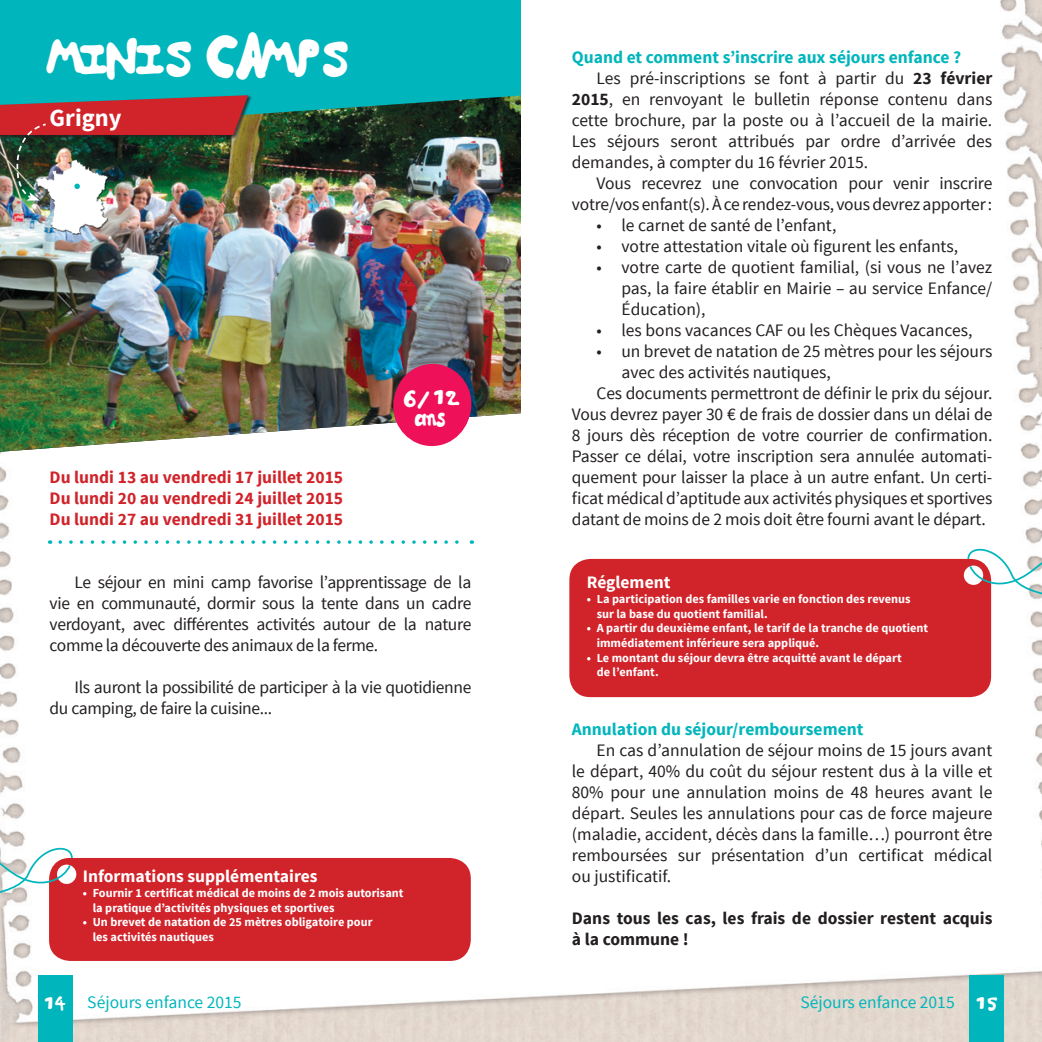
<style>
.page{position:relative;width:1042px;height:1042px;background:#fff}
.page>*{position:absolute;margin:0;border:0;box-sizing:border-box;transform-origin:0 0}
.t1{font:38.5px "Bo B";letter-spacing:-.1em;color:#fff}
.t2{font:700 24.5px "Source Sans Pro";color:#fff}
.t3{font:21px "Bo B";color:#fff}
.t4{font:17.5px/21px "Source Sans Pro";letter-spacing:-.01em;color:#231f20;text-align:justify}
.t5{font:700 17.5px/21px "Source Sans Pro";color:#d1232a;text-align:justify}
.t6{font:700 17.5px "Source Sans Pro";color:#00b6bc}
.t7{font:700 17.5px/21px "Source Sans Pro";color:#231f20}
.t8{font:17.5px "Source Sans Pro";color:#00b6bc}
.t9{font:700 17.5px "Source Sans Pro";color:#fff}
.t10{font:17.5px "Bo B";color:#fff}
.t11{font:700 12.25px/14.7px "Source Sans Pro";color:#fff}
.s1{font-weight:700}
.s2{font-family:"Bo B";color:#fff}
</style>
<div class="page">
<img style="left:0;top:0;width:1042px;height:1042px">
<div style="left:969px;top:975px;width:35px;height:67px;background:#00b6bc"></div>
<div style="left:38px;top:975px;width:34px;height:67px;background:#00b6bc"></div>
<img style="left:0;top:133px;width:521px;height:319px">
<svg style="left:0;top:0;width:521px;height:133px;background:#04a5a8"></svg>
<svg style="left:394px;top:364px;width:77px;height:80px"></svg>
<div style="left:393px;top:366px;width:78px;height:80px;background:#ee1059;border-radius:50%"></div>
<img style="left:35px;top:201px;width:74px;height:37px">
<img style="left:0;top:95px;width:248px;height:106px">
<svg style="left:60px;top:540px;width:412px;height:4px"></svg>
<div style="left:49px;top:858px;width:422px;height:103px;background:#d1232a"></div>
<svg style="left:0;top:840px;width:74px;height:61px"></svg>
<div style="left:569px;top:559px;width:422px;height:138px;background:#d1232a"></div>
<svg style="left:966px;top:541px;width:76px;height:61px"></svg>
<h1 class="t1" style="left:50px;top:32px;width:303px">MINIS CAMPS</h1>
<h2 class="t2" style="left:50px;top:102px;width:74px">Grigny</h2>
<p class="t5" style="left:50px;top:467px;width:295px">Du lundi 13 au vendredi 17 juillet 2015<br>Du lundi 20 au vendredi 24 juillet 2015<br>Du lundi 27 au vendredi 31 juillet 2015</p>
<p class="t3" style="left:402px;top:384px;width:61px">6/ 12</p>
<p class="t10" style="left:414px;top:408px;width:36px">ans</p>
<p class="t4" style="left:50px;top:572px;width:423px;text-indent:25px">Le séjour en mini camp favorise l’apprentissage de la vie en communauté, dormir sous la tente dans un cadre verdoyant, avec différentes activités autour de la nature comme la découverte des animaux de la ferme.</p>
<p class="t4" style="left:50px;top:677px;width:423px;text-indent:25px">Ils auront la possibilité de participer à la vie quotidienne du camping, de faire la cuisine...</p>
<p class="t9" style="left:83px;top:865px;width:236px">Informations supplémentaires</p>
<p class="t11" style="left:93px;top:886px;width:312px;text-indent:-10px">• Fournir 1 certificat médical de moins de 2 mois autorisant la pratique d’activités physiques et sportives</p>
<p class="t11" style="left:93px;top:915px;width:281px;text-indent:-10px">• Un brevet de natation de 25 mètres obligatoire pour les activités nautiques</p>
<p class="t6" style="left:572px;top:46px;width:391px">Quand et comment s’inscrire aux séjours enfance ?</p>
<p class="t4" style="left:597px;top:68px;width:397px">Les pré-inscriptions se font à partir du <span class="s1">23 février</span></p>
<p class="t4" style="left:572px;top:89px;width:422px"><span class="s1">2015</span>, en renvoyant le bulletin réponse contenu dans</p>
<p class="t4" style="left:572px;top:110px;width:422px">cette brochure, par la poste ou à l’accueil de la mairie.</p>
<p class="t4" style="left:572px;top:131px;width:422px">Les séjours seront attribués par ordre d’arrivée des</p>
<p class="t4" style="left:572px;top:152px;width:298px">demandes, à compter du 16 février 2015.</p>
<p class="t4" style="left:597px;top:173px;width:397px">Vous recevrez une convocation pour venir inscrire</p>
<p class="t4" style="left:572px;top:194px;width:422px">votre/vos enfant(s). À ce rendez-vous, vous devrez apporter:</p>
<p class="t4" style="left:596px;top:215px;width:241px">• le carnet de santé de l’enfant,</p>
<p class="t4" style="left:596px;top:236px;width:363px">• votre attestation vitale où figurent les enfants,</p>
<p class="t4" style="left:621px;top:257px;width:372px;text-indent:-25px">• votre carte de quotient familial, (si vous ne l’avez pas, la faire établir en Mairie – au service Enfance/ Éducation),</p>
<p class="t4" style="left:596px;top:320px;width:377px">• les bons vacances CAF ou les Chèques Vacances,</p>
<p class="t4" style="left:596px;top:341px;width:397px">• un brevet de natation de 25 mètres pour les séjours</p>
<p class="t4" style="left:621px;top:362px;width:211px">avec des activités nautiques,</p>
<p class="t4" style="left:596px;top:383px;width:397px">Ces documents permettront de définir le prix du séjour.</p>
<p class="t4" style="left:572px;top:404px;width:422px">Vous devrez payer 30 € de frais de dossier dans un délai de</p>
<p class="t4" style="left:572px;top:425px;width:422px">8 jours dès réception de votre courrier de confirmation.</p>
<p class="t4" style="left:572px;top:446px;width:422px">Passer ce délai, votre inscription sera annulée automati-</p>
<p class="t4" style="left:572px;top:467px;width:422px">quement pour laisser la place à un autre enfant. Un certi-</p>
<p class="t4" style="left:572px;top:488px;width:422px">ficat médical d’aptitude aux activités physiques et sportives</p>
<p class="t4" style="left:572px;top:509px;width:415px">datant de moins de 2 mois doit être fourni avant le départ.</p>
<p class="t9" style="left:587px;top:571px;width:85px">Réglement</p>
<p class="t11" style="left:597px;top:592px;width:315px;text-indent:-10px">• La participation des familles varie en fonction des revenus sur la base du quotient familial.</p>
<p class="t11" style="left:597px;top:621px;width:333px;text-indent:-10px">• A partir du deuxième enfant, le tarif de la tranche de quotient immédiatement inférieure sera appliqué.</p>
<p class="t11" style="left:597px;top:651px;width:307px;text-indent:-10px">• Le montant du séjour devra être acquitté avant le départ de l’enfant.</p>
<p class="t6" style="left:572px;top:718px;width:293px">Annulation du séjour/remboursement</p>
<p class="t4" style="left:572px;top:740px;width:422px;text-indent:25px">En cas d’annulation de séjour moins de 15 jours avant le départ, 40% du coût du séjour restent dus à la ville et 80% pour une annulation moins de 48 heures avant le départ. Seules les annulations pour cas de force majeure (maladie, accident, décès dans la famille…) pourront être remboursées sur présentation d’un certificat médical ou justificatif.</p>
<p class="t7" style="left:572px;top:908px;width:422px">Dans tous les cas, les frais de dossier restent acquis à la commune !</p>
<p class="t8" style="left:43px;top:991px;width:200px"><span class="s2">14</span> Séjours enfance 2015</p>
<p class="t8" style="left:800px;top:991px;width:200px">Séjours enfance 2015 <span class="s2">15</span></p>
</div>
